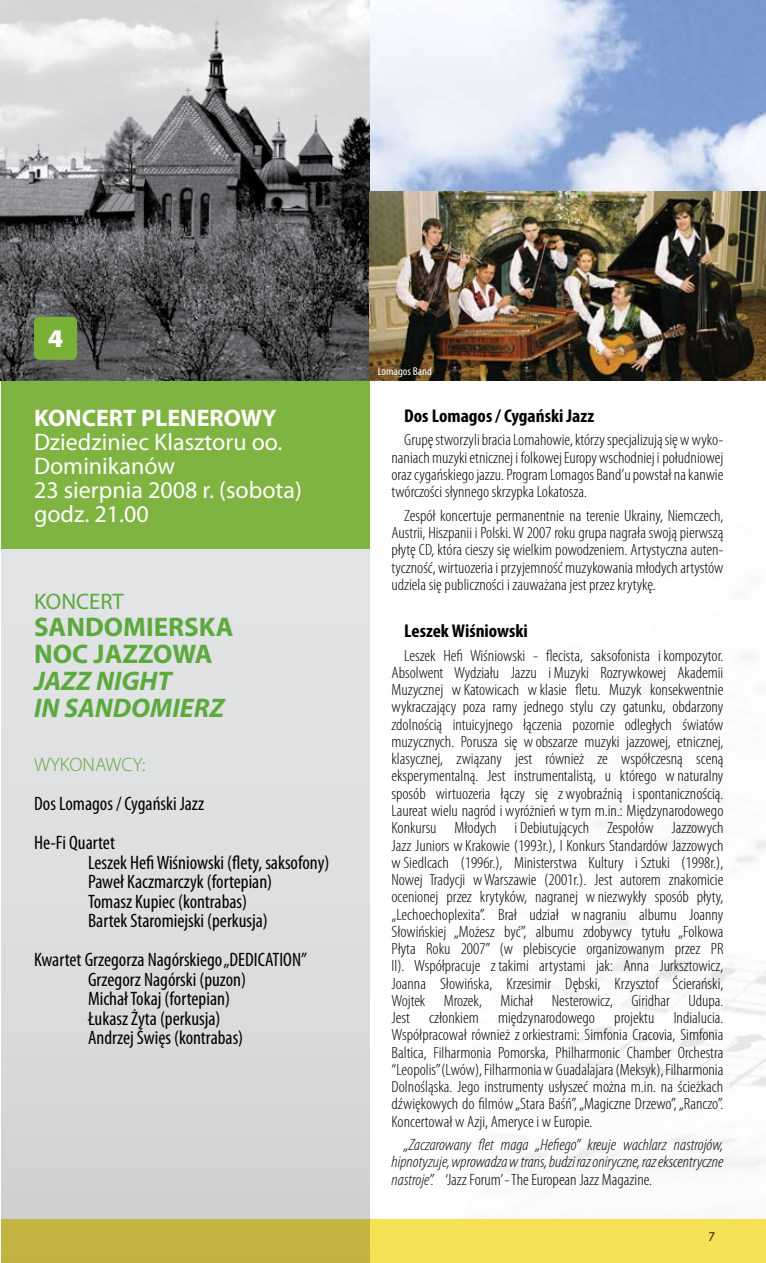
<style>
.page{position:relative;width:766px;height:1263px;background:#fff}
.page>*{position:absolute;margin:0;border:0;box-sizing:border-box;transform-origin:0 0}
.t1{font:700 27px/27px "Myriad Pro";color:#5ca93e}
.t2{font:italic 700 27px/27px "Myriad Pro";color:#5ca93e}
.t3{font:900 25.65px "Myriad Pro";color:#fff;scale:1.05 1}
.t4{font:24px/24px "Myriad Pro";color:#fff}
.t5{font:700 24px "Myriad Pro";color:#fff}
.t6{font:22.5px "Myriad Pro";color:#5ca93e}
.t7{font:condensed 19.5px/19.5px "Myriad Pro";color:#000}
.t8{font:300 19.5px "Myriad Pro";color:#5ca93e}
.t9{font:700 condensed 18.6px "Myriad Pro";color:#000;scale:1.05 1}
.t10{font:300 condensed 16.35px/17.2px "Myriad Pro";color:#000;text-align:justify;scale:1.05 1}
.t11{font:italic 300 condensed 16.35px/17.2px "Myriad Pro";color:#000;text-align:justify;scale:1.05 1}
.t12{font:condensed 11.4px "Myriad Pro";color:#fff;scale:1.05 1}
.s1{font-style:normal}
</style>
<div class="page">
<img style="left:369px;top:0;width:396px;height:191px">
<div style="left:1px;top:0;width:368px;height:1263px;background:linear-gradient(to right,#dbddde,#dbddde)"></div>
<svg style="left:1px;top:1219px;width:764px;height:44px;background:#dccb4b"></svg>
<div style="left:1px;top:381px;width:368px;height:167px;background:#7fb442"></div>
<hr style="left:0;top:1220px;width:1px;height:43px;background:#f5e153">
<hr style="left:0;top:197px;width:1px;height:185px;background:#f5e153">
<img style="left:0;top:0;width:369px;height:381px">
<img style="left:369px;top:191px;width:396px;height:190px">
<div style="left:34px;top:317px;width:43px;height:43px;background:#78b038;border-radius:5px"></div>
<svg style="left:709px;top:1233px;width:5px;height:8px"></svg>
<h2 class="t3" style="left:48px;top:322px;width:16px">4</h2>
<h3 class="t5" style="left:34px;top:402px;width:244px">KONCERT PLENEROWY</h3>
<h3 class="t4" style="left:34px;top:430px;width:269px">Dziedziniec Klasztoru oo.<br>Dominikanów<br>23 sierpnia 2008 r. (sobota) godz. 21.00</h3>
<h3 class="t6" style="left:34px;top:588px;width:91px">KONCERT</h3>
<h1 class="t1" style="left:34px;top:613px;width:201px">SANDOMIERSKA<br>NOC JAZZOWA</h1>
<h1 class="t2" style="left:34px;top:667px;width:192px">JAZZ NIGHT<br>IN SANDOMIERZ</h1>
<p class="t8" style="left:34px;top:753px;width:113px">WYKONAWCY:</p>
<p class="t7" style="left:34px;top:784px;width:172px;line-height:39px">Dos Lomagos / Cygański Jazz<br>He-Fi Quartet</p>
<p class="t7" style="left:88px;top:852px;width:243px">Leszek HefiWiśniowski (flety, saksofony)<br>Paweł Kaczmarczyk (fortepian)<br>Tomasz Kupiec (kontrabas)<br>Bartek Staromiejski (perkusja)</p>
<p class="t7" style="left:88px;top:950px;width:220px;text-indent:-54px">Kwartet Grzegorza Nagórskiego„DEDICATION”<br>Grzegorz Nagórski (puzon)<br>MichałTokaj (fortepian)<br>Łukasz Żyta (perkusja)<br>Andrzej Święs (kontrabas)</p>
<p class="t12" style="left:377px;top:364px;width:53px">Lomagos Band</p>
<p class="t9" style="left:404px;top:404px;width:182px">Dos Lomagos / Cygański Jazz</p>
<p class="t10" style="left:391px;top:431px;width:317px;text-indent:13px">Grupę stworzyli bracia Lomahowie, którzy specjalizują się w wyko&shy;naniach muzyki etnicznej i folkowej Europy wschodniej ipołudniowej oraz cygańskiego jazzu. Program Lomagos Band’u powstał na kanwie twórczości słynnego skrzypka Lokatosza.</p>
<p class="t10" style="left:391px;top:507px;width:317px;text-indent:13px">Zespół koncertuje permanentnie na terenie Ukrainy, Niemczech, Austrii, Hiszpanii i Polski. W 2007 roku grupa nagrała swoją pierwszą płytę CD, która cieszy się wielkim powodzeniem. Artystyczna auten&shy;tyczność, wirtuozeria iprzyjemność muzykowania młodych artystów udziela się publiczności i zauważana jest przez krytykę.</p>
<p class="t9" style="left:404px;top:619px;width:119px">Leszek Wiśniowski</p>
<p class="t10" style="left:391px;top:647px;width:317px;text-indent:13px">Leszek Hefi Wiśniowski - flecista, saksofonista i kompozytor.<br>Absolwent Wydziału Jazzu i Muzyki Rozrywkowej Akademii Muzycznej w Katowicach w klasie fletu. Muzyk konsekwentnie wykraczający poza ramy jednego stylu czy gatunku, obdarzony zdolnością intuicyjnego łączenia pozornie odległych światów muzycznych. Porusza się w obszarze muzyki jazzowej, etnicznej, klasycznej, związany jest również ze współczesną sceną eksperymentalną. Jest instrumentalistą, u którego w naturalny sposób wirtuozeria łączy się z wyobraźnią i spontanicznością.<br>Laureat wielu nagród i wyróżnień w tym m.in.: Międzynarodowego Konkursu Młodych i Debiutujących Zespołów Jazzowych Jazz Juniors w Krakowie (1993r.), I Konkurs Standardów Jazzowych w Siedlcach (1996r.), Ministerstwa Kultury iSztuki (1998r.), Nowej Tradycji wWarszawie (2001r.). Jest autorem znakomicie ocenionej przez krytyków, nagranej w niezwykły sposób płyty, „Lechoechoplexita”. Brał udział w nagraniu albumu Joanny Słowińskiej „Możesz być”, albumu zdobywcy tytułu „Folkowa Płyta Roku 2007” (w plebiscycie organizowanym przez PR II). Współpracuje z takimi artystami jak: Anna Jurksztowicz, Joanna Słowińska, Krzesimir Dębski, Krzysztof Ścierański, Wojtek Mrozek, Michał Nesterowicz, Giridhar Udupa.<br>Jest członkiem międzynarodowego projektu Indialucia.<br>Współpracował również z orkiestrami: Simfonia Cracovia, Simfonia Baltica, Filharmonia Pomorska, Philharmonic Chamber Orchestra “Leopolis” (Lwów), Filharmonia w Guadalajara (Meksyk), Filharmonia Dolnośląska. Jego instrumenty usłyszeć można m.in. na ścieżkach dźwiękowych do filmów „Stara Baśń”, „Magiczne Drzewo”, „Ranczo”.<br>Koncertował w Azji, Ameryce i w Europie.</p>
<p class="t11" style="left:391px;top:1136px;width:317px;text-indent:13px">„Zaczarowany flet maga „Hefiego” kreuje wachlarz nastrojów, hipnotyzuje, wprowadza w trans, budzi raz oniryczne, raz ekscentryczne nastroje”. <span class="s1">‘Jazz Forum’ - The European Jazz Magazine.</span></p>
</div>
